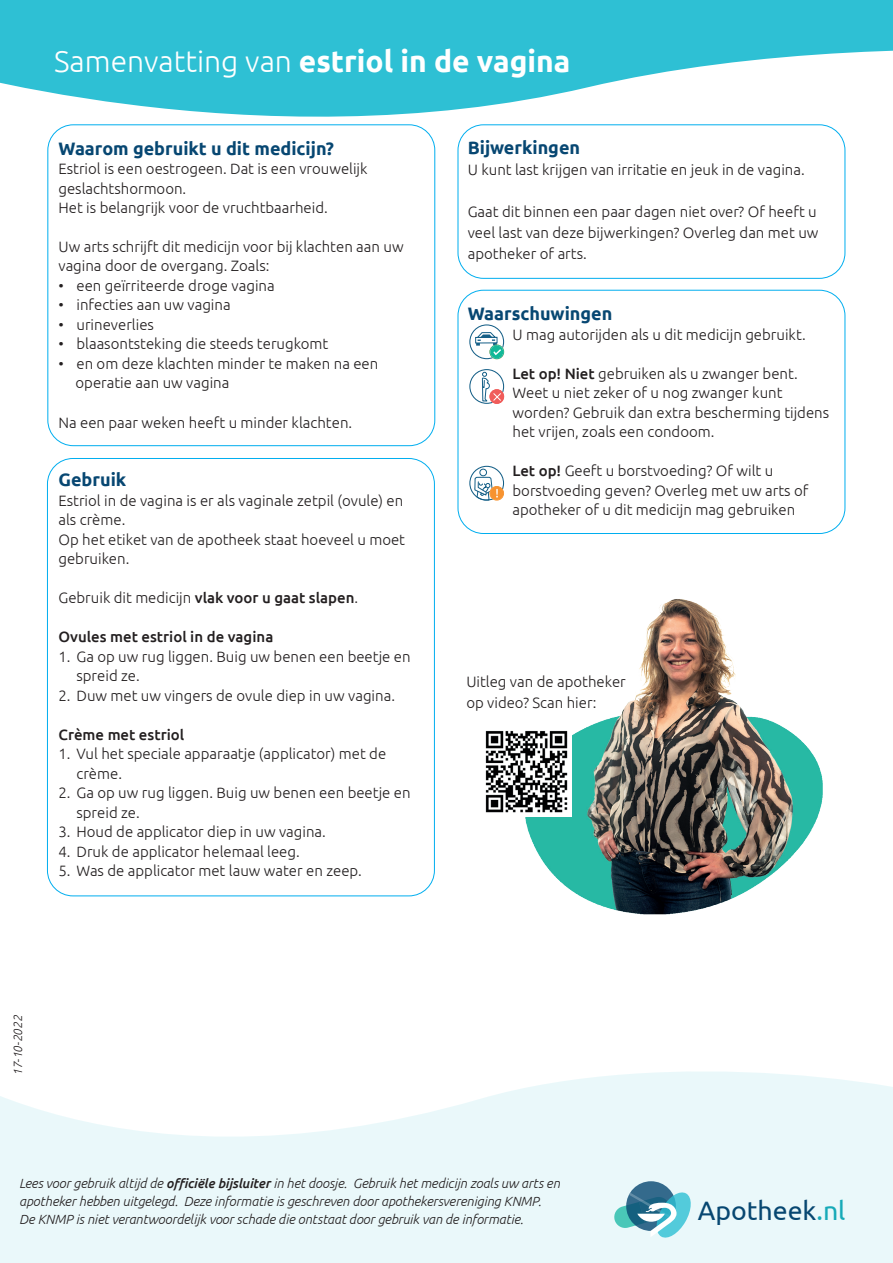
<style>
.page{position:relative;width:893px;height:1263px;background:#fff}
.page>*{position:absolute;margin:0;border:0;box-sizing:border-box;transform-origin:0 0}
.t1{font:700 30px "Ubuntu";color:#fff}
.t2{font:26.7px "Ubuntu";color:#074771}
.t3{font:700 18px "Ubuntu";color:#074772}
.t4{font:300 15px/19.5px "Ubuntu";color:#231f20}
.t5{font:500 15px "Ubuntu";color:#231f20}
.t6{font:italic 300 13.35px/18px "Ubuntu";letter-spacing:-.005em;color:#231f20}
.t7{font:italic 300 12px "Ubuntu";color:#231f20}
.s1{font-weight:300}
.s2{font-weight:500}
.s3{color:#17aab8}
</style>
<div class="page">
<svg style="left:0;top:1071px;width:893px;height:192px;fill:#eaf8fa"></svg>
<svg style="left:0;top:0;width:893px;height:165px;fill:#2ec0d4"></svg>
<svg style="left:626px;top:1181px;width:50px;height:50px"></svg>
<svg style="left:614px;top:1192px;width:77px;height:45px;background:#81becb"></svg>
<div style="left:458px;top:290px;width:387px;height:244px;border:1px solid #00aeef;border-radius:26px"></div>
<div style="left:458px;top:125px;width:387px;height:153px;background:#fff;border-radius:26px"></div>
<div style="left:458px;top:125px;width:387px;height:154px;border:1px solid #00aeef;border-radius:26px"></div>
<div style="left:47px;top:125px;width:387px;height:321px;background:#fff;border-radius:26px"></div>
<div style="left:48px;top:125px;width:387px;height:321px;border:1px solid #00aeef;border-radius:26px"></div>
<svg style="left:469px;top:324px;width:35px;height:35px"></svg>
<svg style="left:469px;top:369px;width:35px;height:35px"></svg>
<svg style="left:469px;top:466px;width:35px;height:34px"></svg>
<img style="left:525px;top:599px;width:298px;height:316px">
<img style="left:485px;top:726px;width:87px;height:90px">
<h1 class="t1" style="left:54px;top:43px;width:518px"><span class="s1">Samenvatting van</span> estriol in de vagina</h1>
<p class="t3" style="left:58px;top:137px;width:277px">Waarom gebruikt u dit medicijn?</p>
<p class="t4" style="left:58px;top:159px;width:311px">Estriol is een oestrogeen. Dat is een vrouwelijk geslachtshormoon.<br>Het is belangrijk voor de vruchtbaarheid.</p>
<p class="t4" style="left:58px;top:236px;width:347px">Uw arts schrijft dit medicijn voor bij klachten aan uw vagina door de overgang. Zoals:</p>
<p class="t4" style="left:58px;top:275px;width:218px">• een geïrriteerde droge vagina</p>
<p class="t4" style="left:58px;top:295px;width:174px">• infecties aan uw vagina</p>
<p class="t4" style="left:58px;top:314px;width:97px">• urineverlies</p>
<p class="t4" style="left:58px;top:334px;width:271px">• blaasontsteking die steeds terugkomt</p>
<p class="t4" style="left:76px;top:353px;width:304px;text-indent:-17px">• en om deze klachten minder te maken na een operatie aan uw vagina</p>
<p class="t4" style="left:58px;top:412px;width:295px">Na een paar weken heeft u minder klachten.</p>
<p class="t3" style="left:58px;top:469px;width:69px">Gebruik</p>
<p class="t4" style="left:58px;top:490px;width:348px">Estriol in de vagina is er als vaginale zetpil (ovule) en als crème.<br>Op het etiket van de apotheek staat hoeveel u moet gebruiken.</p>
<p class="t4" style="left:58px;top:588px;width:301px">Gebruik dit medicijn <span class="s2">vlak voor u gaat slapen</span>.</p>
<p class="t5" style="left:58px;top:627px;width:216px">Ovules met estriol in de vagina</p>
<p class="t4" style="left:76px;top:646px;width:336px;text-indent:-18px">1. Ga op uw rug liggen. Buig uw benen een beetje en spreid ze.</p>
<p class="t4" style="left:58px;top:685px;width:338px">2. Duw met uw vingers de ovule diep in uw vagina.</p>
<p class="t5" style="left:58px;top:725px;width:127px">Crème met estriol</p>
<p class="t4" style="left:76px;top:744px;width:311px;text-indent:-18px">1. Vul het speciale apparaatje (applicator) met de crème.</p>
<p class="t4" style="left:76px;top:783px;width:336px;text-indent:-18px">2. Ga op uw rug liggen. Buig uw benen een beetje en spreid ze.</p>
<p class="t4" style="left:58px;top:822px;width:269px">3. Houd de applicator diep in uw vagina.</p>
<p class="t4" style="left:58px;top:841px;width:243px">4. Druk de applicator helemaal leeg.</p>
<p class="t4" style="left:58px;top:861px;width:305px">5. Was de applicator met lauw water en zeep.</p>
<p class="t7" style="left:11px;top:1076px;width:63px;rotate:-90deg">17-10-2022</p>
<p class="t3" style="left:468px;top:136px;width:114px">Bijwerkingen</p>
<p class="t4" style="left:468px;top:159px;width:338px">U kunt last krijgen van irritatie en jeuk in de vagina.</p>
<p class="t4" style="left:468px;top:201px;width:352px;line-height:21px;text-align:justify">Gaat dit binnen een paar dagen niet over? Of heeft u veel last van deze bijwerkingen? Overleg dan met uw apotheker of arts.</p>
<p class="t3" style="left:468px;top:303px;width:146px">Waarschuwingen</p>
<p class="t4" style="left:513px;top:324px;width:295px">U mag autorijden als u dit medicijn gebruikt.</p>
<p class="t4" style="left:513px;top:363px;width:318px"><span class="s2">Let op! Niet</span> gebruiken als u zwanger bent.<br>Weet u niet zeker of u nog zwanger kunt worden? Gebruik dan extra bescherming tijdens het vrijen, zoals een condoom.</p>
<p class="t4" style="left:513px;top:461px;width:297px"><span class="s2">Let op!</span> Geeft u borstvoeding? Of wilt u borstvoeding geven? Overleg met uw arts of apotheker of u dit medicijn mag gebruiken</p>
<p class="t4" style="left:466px;top:671px;width:161px;line-height:21px">Uitleg van de apotheker op video? Scan hier:</p>
<p class="t6" style="left:19px;top:1174px;width:542px">Lees voor gebruik altijd de <span class="s2">officiële bijsluiter</span> in het doosje. Gebruik het medicijn zoals uw arts en apotheker hebben uitgelegd. Deze informatie is geschreven door apothekersvereniging KNMP.<br>De KNMP is niet verantwoordelijk voor schade die ontstaat door gebruik van de informatie.</p>
<h2 class="t2" style="left:698px;top:1194px;width:149px">Apotheek<span class="s3">.nl</span></h2>
</div>
